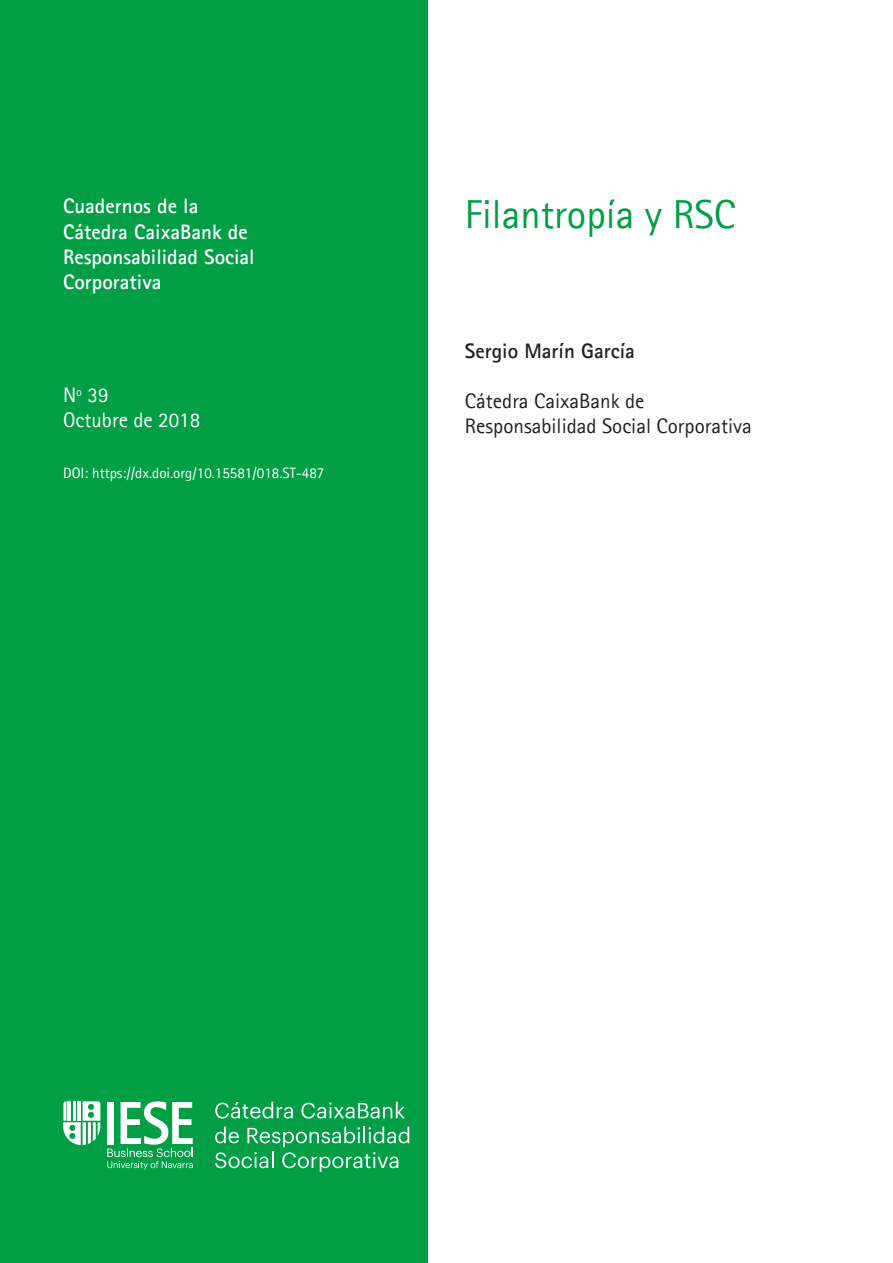
<style>
.page{position:relative;width:893px;height:1263px;background:#fff}
.page>*{position:absolute;margin:0;border:0;box-sizing:border-box;transform-origin:0 0}
.cuepo_de_texto{font:40.5px "Agfa Rotis Sans Serif";color:#009e45}
.cuepo_de_texto-2{font:700 21px/25.2px "Agfa Rotis Sans Serif";color:#fffeff}
.cuepo_de_texto-3{font:21px "Agfa Rotis Sans Serif";color:#231f20}
.cuepo_de_texto-4{font:700 21px "Agfa Rotis Sans Serif";color:#231f20}
.cuepo_de_texto-5{font:21px "Agfa Rotis Sans Serif";color:#fffeff}
.cuepo_de_texto-6{font:15px "Agfa Rotis Sans Serif";color:#fff}
</style>
<div class="page">
<div style="left:0;top:0;width:427px;height:1263px;background:#009e45"></div>
<svg style="left:63px;top:1101px;width:37px;height:44px"></svg>
<svg style="left:107px;top:1101px;width:86px;height:69px"></svg>
<svg style="left:215px;top:1102px;width:78px;height:16px"></svg>
<svg style="left:301px;top:1102px;width:104px;height:16px"></svg>
<svg style="left:215px;top:1126px;width:194px;height:46px"></svg>
<p class="cuepo_de_texto-2" style="left:63px;top:193px;width:137px">Cuadernos de la</p>
<p class="cuepo_de_texto-2" style="left:63px;top:219px;width:193px">Cátedra CaixaBank de<br>Responsabilidad Social<br>Corporativa</p>
<p class="cuepo_de_texto-5" style="left:63px;top:383px;width:47px">Nº 39</p>
<p class="cuepo_de_texto-5" style="left:63px;top:408px;width:139px">Octubre de 2018</p>
<p class="cuepo_de_texto-6" style="left:63px;top:464px;width:263px">DOI: https://dx.doi.org/10.15581/018.ST-487</p>
<p class="cuepo_de_texto" style="left:465px;top:190px;width:272px">Filantropía y RSC</p>
<p class="cuepo_de_texto-4" style="left:465px;top:337px;width:171px">Sergio Marín García</p>
<p class="cuepo_de_texto-3" style="left:465px;top:388px;width:181px">Cátedra CaixaBank de</p>
<p class="cuepo_de_texto-3" style="left:465px;top:413px;width:288px">Responsabilidad Social Corporativa</p>
</div>
